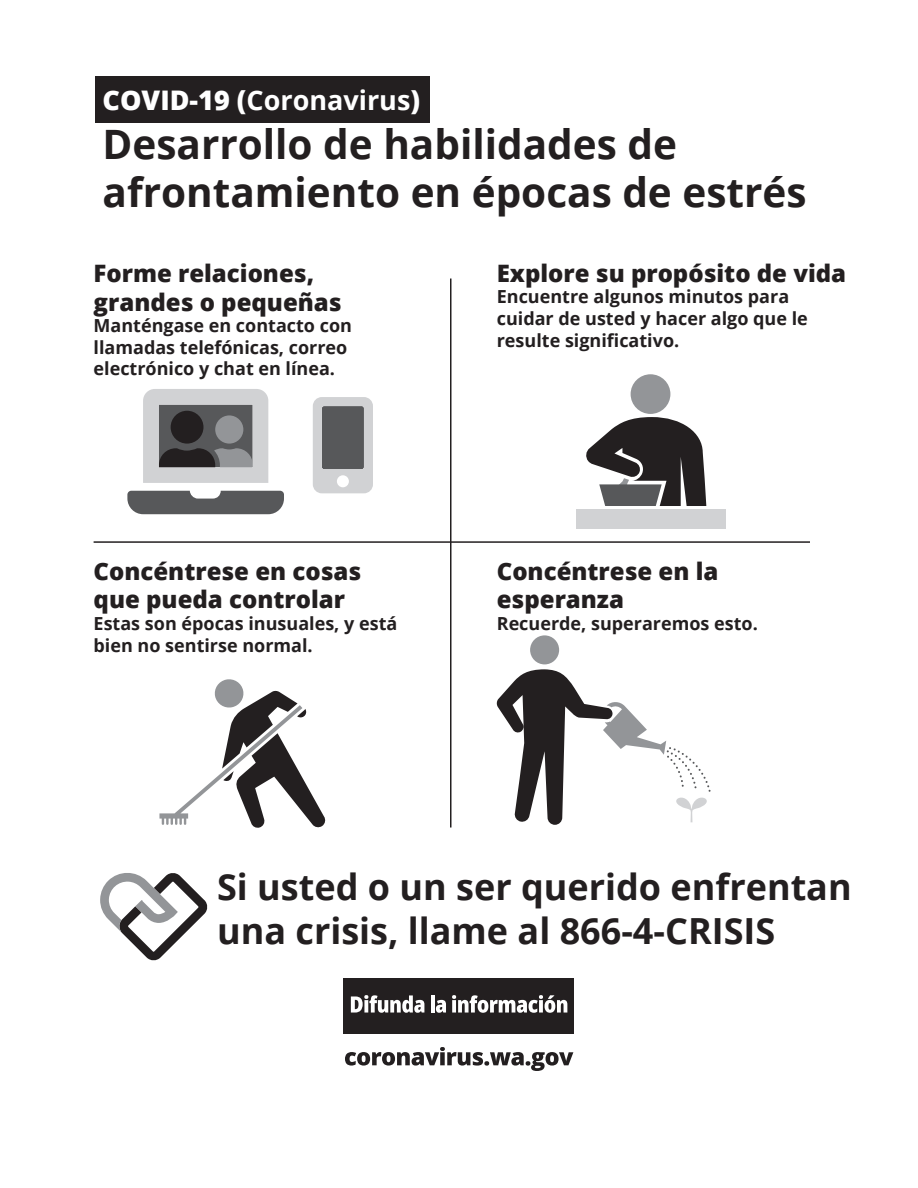
<style>
.page{position:relative;width:918px;height:1188px;background:#fff}
.page>*{position:absolute;margin:0;border:0;box-sizing:border-box;transform-origin:0 0}
.t1{font:700 40.5px/48.6px "Open Sans";color:#231f20}
.t2{font:700 36px/43.2px "Open Sans";color:#231f20}
.t3{font:700 27px "Open Sans";color:#fff}
.t4{font:800 24px/28.8px "Open Sans";color:#231f20}
.t5{font:700 18px/21.6px "Open Sans";color:#231f20}
.s1{font-weight:800}
</style>
<div class="page">
<div style="left:95px;top:76px;width:335px;height:47px;background:#231f20"></div>
<svg style="left:100px;top:873px;width:108px;height:88px"></svg>
<hr style="left:94px;top:541px;width:716px;height:2px;background:#231f20">
<hr style="left:450px;top:279px;width:2px;height:549px;background:#231f20">
<div style="left:576px;top:509px;width:149px;height:20px;background:#d1d2d4"></div>
<svg style="left:586px;top:417px;width:121px;height:89px"></svg>
<div style="left:631px;top:374px;width:39px;height:40px;background:#939598;border-radius:50%"></div>
<svg style="left:159px;top:679px;width:167px;height:149px"></svg>
<div style="left:530px;top:635px;width:29px;height:29px;background:#939598;border-radius:50%"></div>
<svg style="left:496px;top:669px;width:215px;height:156px"></svg>
<svg style="left:127px;top:389px;width:157px;height:125px"></svg>
<svg style="left:313px;top:397px;width:60px;height:96px"></svg>
<svg style="left:345px;top:1047px;width:228px;height:24px"></svg>
<div style="left:344px;top:978px;width:230px;height:56px;background:#231f20"></div>
<svg style="left:351px;top:995px;width:73px;height:18px"></svg>
<hr style="left:431px;top:995px;width:3px;height:18px;background:#fff">
<svg style="left:436px;top:1000px;width:10px;height:13px"></svg>
<svg style="left:452px;top:995px;width:115px;height:18px"></svg>
<p class="t3" style="left:103px;top:81px;width:319px"><span class="s1">COVID-19 (</span>Coronavirus<span class="s1">)</span></p>
<p class="t1" style="left:103px;top:119px;width:705px">Desarrollo de habilidades de afrontamiento en épocas de estrés</p>
<p class="t4" style="left:94px;top:258px;width:250px">Forme relaciones, grandes o pequeñas</p>
<p class="t5" style="left:94px;top:314px;width:260px">Manténgase en contacto con llamadas telefónicas, correo electrónico y chat en línea.</p>
<p class="t4" style="left:94px;top:555px;width:269px">Concéntrese en cosas que pueda controlar</p>
<p class="t5" style="left:94px;top:612px;width:305px">Estas son épocas inusuales, y está bien no sentirse normal.</p>
<p class="t4" style="left:497px;top:258px;width:351px">Explore su propósito de vida</p>
<p class="t5" style="left:497px;top:286px;width:313px">Encuentre algunos minutos para cuidar de usted y hacer algo que le resulte significativo.</p>
<p class="t4" style="left:497px;top:555px;width:223px">Concéntrese en la esperanza</p>
<p class="t5" style="left:497px;top:612px;width:263px">Recuerde, superaremos esto.</p>
<p class="t2" style="left:217px;top:865px;width:636px">Si usted o un ser querido enfrentan una crisis, llame al 866-4-CRISIS</p>
</div>
